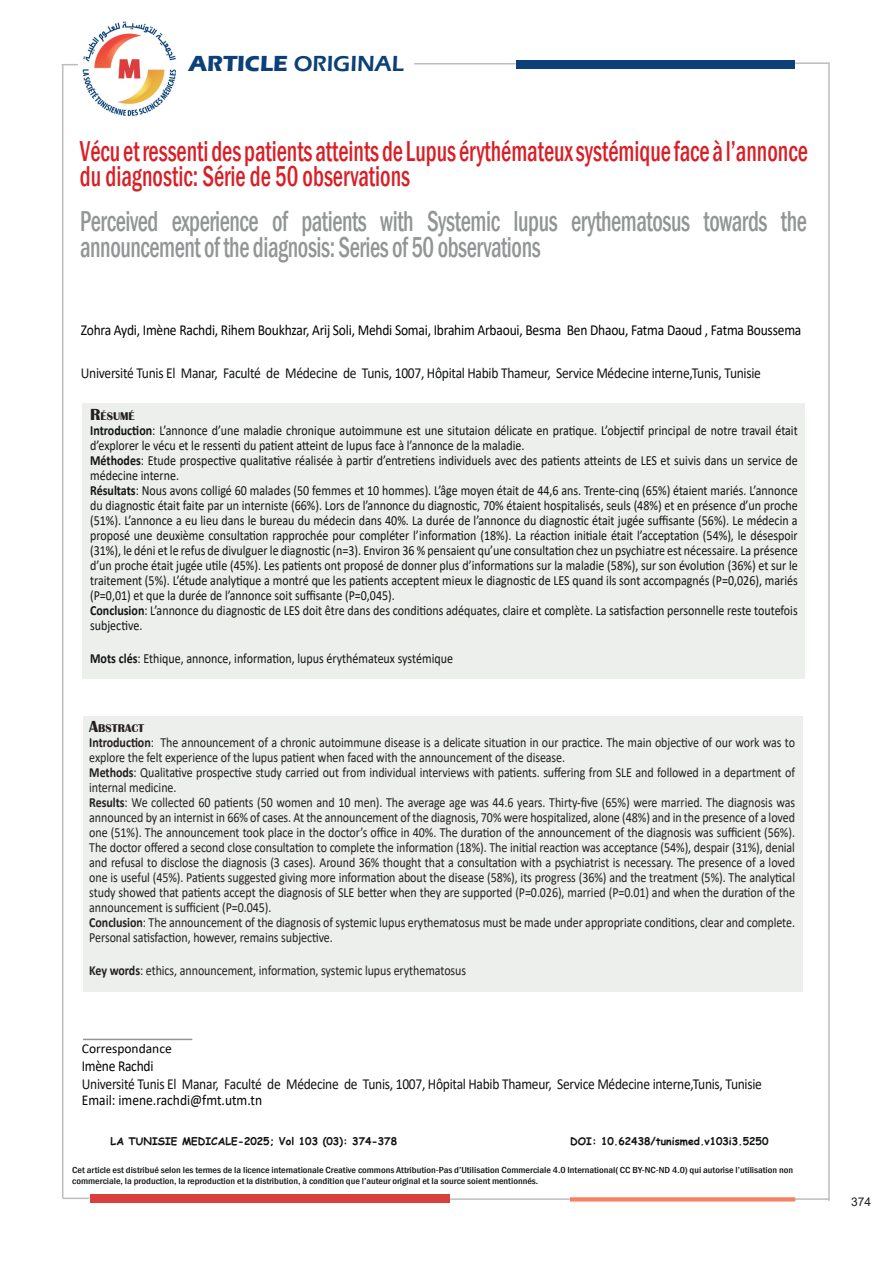
<style>
.page{position:relative;width:893px;height:1263px;background:#fff}
.page>*{position:absolute;margin:0;border:0;box-sizing:border-box;transform-origin:0 0}
.t1{font:500 condensed 29.55px/25.5px "Franklin Gothic";letter-spacing:-.02em;color:#929595;scale:.77 1}
.t2{font:500 condensed 29.55px/25.5px "Franklin Gothic";color:#d91f26;scale:.77 1}
.t3{font:600 22.5px "Eras ITC";color:#0c4078}
.t4{font:15.3px "Calibri";letter-spacing:-.02em;color:#111314;scale:.88 1}
.t5{font:15.3px "Calibri";letter-spacing:-.015em;color:#000;scale:.88 1}
.t6{font:15px "Calibri";color:#000;scale:.9 1}
.t7{font:13.95px/15px "Calibri";color:#111314;scale:.86 1}
.t8{font:13.95px/15px "Calibri";letter-spacing:-.005em;color:#231f20;scale:.86 1}
.t9{font:13.5px "Calibri";color:#000}
.t10{font:12px "Arial";color:#231f20}
.t11{font:700 11.55px "Britannic";color:#231f20}
.t12{font:700 10.5px "Comic Sans MS";color:#111314}
.t13{font:500 condensed 9px "Franklin Gothic";color:#111314;scale:1.13 1}
.s1{font-weight:700}
.s2{font-size:16.5px}
</style>
<div class="page">
<div style="left:82px;top:404px;width:723px;height:275px;background:#edefed"></div>
<div style="left:83px;top:717px;width:720px;height:275px;background:#edefed"></div>
<hr style="left:83px;top:1039px;width:109px;height:1px;background:#929595">
<div style="left:516px;top:60px;width:278px;height:8px;background:#0c4078"></div>
<svg style="left:62px;top:64px;width:16px;height:1px"></svg>
<hr style="left:62px;top:65px;width:1px;height:1133px;background:#bcbdc0">
<hr style="left:828px;top:64px;width:2px;height:1137px;background:#bcbdc0">
<hr style="left:795px;top:62px;width:35px;height:2px;background:#bcbdc0">
<hr style="left:414px;top:63px;width:102px;height:2px;background:#bcbdc0">
<div style="left:90px;top:1194px;width:359px;height:9px;background:#da3f3f"></div>
<hr style="left:794px;top:1198px;width:35px;height:2px;background:#bcbdc0">
<svg style="left:570px;top:1197px;width:225px;height:4px"></svg>
<hr style="left:450px;top:1198px;width:120px;height:2px;background:#bcbdc0">
<hr style="left:63px;top:1197px;width:26px;height:2px;background:#bcbdc0">
<img style="left:82px;top:21px;width:94px;height:96px">
<p class="t3" style="left:189px;top:51px;width:216px"><span class="s1">ARTICLE</span> ORIGINAL</p>
<p class="t2" style="left:80px;top:138px;width:947px">Vécu et ressenti des patients atteints de Lupus érythémateux systémique face à l’annonce du diagnostic: Série de 50 observations</p>
<p class="t1" style="left:80px;top:209px;width:945px">Perceived experience of patients with Systemic lupus erythematosus towards the announcement of the diagnosis: Series of 50 observations</p>
<p class="t5" style="left:81px;top:319px;width:820px">Zohra Aydi, Imène Rachdi, Rihem Boukhzar, Arij Soli, Mehdi Somai, Ibrahim Arbaoui, Besma Ben Dhaou, Fatma Daoud , Fatma Boussema</p>
<p class="t4" style="left:81px;top:362px;width:774px">Université Tunis El Manar, Faculté de Médecine de Tunis, 1007, Hôpital Habib Thameur, Service Médecine interne,Tunis, Tunisie</p>
<p class="t11" style="left:90px;top:410px;width:46px"><span class="s2">R</span>ÉSUMÉ</p>
<p class="t7" style="left:90px;top:423px;width:824px"><span class="s1">Introduction</span>: L’annonce d’une maladie chronique autoimmune est une situtaion délicate en pratique. L’objectif principal de notre travail était d’explorer le vécu et le ressenti du patient atteint de lupus face à l’annonce de la maladie.</p>
<p class="t7" style="left:90px;top:453px;width:824px"><span class="s1">Méthodes</span>: Etude prospective qualitative réalisée à partir d’entretiens individuels avec des patients atteints de LES et suivis dans un service de médecine interne.</p>
<p class="t7" style="left:90px;top:483px;width:824px;text-align:justify"><span class="s1">Résultats</span>: Nous avons colligé 60 malades (50 femmes et 10 hommes). L’âge moyen était de 44,6 ans. Trente-cinq (65%) étaient mariés. L’annonce du diagnostic était faite par un interniste (66%). Lors de l’annonce du diagnostic, 70% étaient hospitalisés, seuls (48%) et en présence d’un proche (51%). L’annonce a eu lieu dans le bureau du médecin dans 40%. La durée de l’annonce du diagnostic était jugée suffisante (56%). Le médecin a proposé une deuxième consultation rapprochée pour compléter l’information (18%). La réaction initiale était l’acceptation (54%), le désespoir (31%), le déni et le refus de divulguer le diagnostic (n=3). Environ 36 % pensaient qu’une consultation chez un psychiatre est nécessaire. La présence d’un proche était jugée utile (45%). Les patients ont proposé de donner plus d’informations sur la maladie (58%), sur son évolution (36%) et sur le traitement (5%). L’étude analytique a montré que les patients acceptent mieux le diagnostic de LES quand ils sont accompagnés (P=0,026), mariés (P=0,01) et que la durée de l’annonce soit suffisante (P=0,045).</p>
<p class="t7" style="left:90px;top:603px;width:824px"><span class="s1">Conclusion</span>: L’annonce du diagnostic de LES doit être dans des conditions adéquates, claire et complète. La satisfaction personnelle reste toutefois subjective.</p>
<p class="t7" style="left:90px;top:651px;width:423px"><span class="s1">Mots clés</span>: Ethique, annonce, information, lupus érythémateux systémique</p>
<p class="t11" style="left:89px;top:722px;width:56px"><span class="s2">A</span>BSTRACT</p>
<p class="t8" style="left:89px;top:734px;width:822px"><span class="s1">Introduction</span>: The announcement of a chronic autoimmune disease is a delicate situation in our practice. The main objective of our work was to explore the felt experience of the lupus patient when faced with the announcement of the disease.</p>
<p class="t8" style="left:89px;top:764px;width:822px"><span class="s1">Methods</span>: Qualitative prospective study carried out from individual interviews with patients. suffering from SLE and followed in a department of internal medicine.</p>
<p class="t8" style="left:89px;top:794px;width:822px;text-align:justify"><span class="s1">Results</span>: We collected 60 patients (50 women and 10 men). The average age was 44.6 years. Thirty-five (65%) were married. The diagnosis was announced by an internist in 66% of cases. At the announcement of the diagnosis, 70% were hospitalized, alone (48%) and in the presence of a loved one (51%). The announcement took place in the doctor’s office in 40%. The duration of the announcement of the diagnosis was sufficient (56%).<br>The doctor offered a second close consultation to complete the information (18%). The initial reaction was acceptance (54%), despair (31%), denial and refusal to disclose the diagnosis (3 cases). Around 36% thought that a consultation with a psychiatrist is necessary. The presence of a loved one is useful (45%). Patients suggested giving more information about the disease (58%), its progress (36%) and the treatment (5%). The analytical study showed that patients accept the diagnosis of SLE better when they are supported (P=0.026), married (P=0.01) and when the duration of the announcement is sufficient (P=0.045).</p>
<p class="t8" style="left:89px;top:914px;width:822px"><span class="s1">Conclusion</span>: The announcement of the diagnosis of systemic lupus erythematosus must be made under appropriate conditions, clear and complete.<br>Personal satisfaction, however, remains subjective.</p>
<p class="t8" style="left:89px;top:962px;width:440px"><span class="s1">Key words</span>: ethics, announcement, information, systemic lupus erythematosus</p>
<p class="t9" style="left:82px;top:1039px;width:91px">Correspondance</p>
<p class="t5" style="left:82px;top:1055px;width:83px">Imène Rachdi</p>
<p class="t4" style="left:82px;top:1073px;width:774px">Université Tunis El Manar, Faculté de Médecine de Tunis, 1007, Hôpital Habib Thameur, Service Médecine interne,Tunis, Tunisie</p>
<p class="t6" style="left:82px;top:1090px;width:202px">Email: imene.rachdi@fmt.utm.tn</p>
<p class="t12" style="left:111px;top:1133px;width:288px">LA TUNISIE MEDICALE-2025; Vol 103 (03): 374-378</p>
<p class="t12" style="left:570px;top:1133px;width:200px">DOI: 10.62438/tunismed.v103i3.5250</p>
<p class="t13" style="left:72px;top:1164px;width:639px">Cet article est distribué selon les termes de la licence internationale Creative commons Attribution-Pas d’Utilisation Commerciale 4.0 International( CC BY-NC-ND 4.0) qui autorise l’utilisation non</p>
<p class="t13" style="left:72px;top:1175px;width:414px">commerciale, la production, la reproduction et la distribution, à condition que l’auteur original et la source soient mentionnés.</p>
<p class="t10" style="left:851px;top:1194px;width:22px">374</p>
</div>
